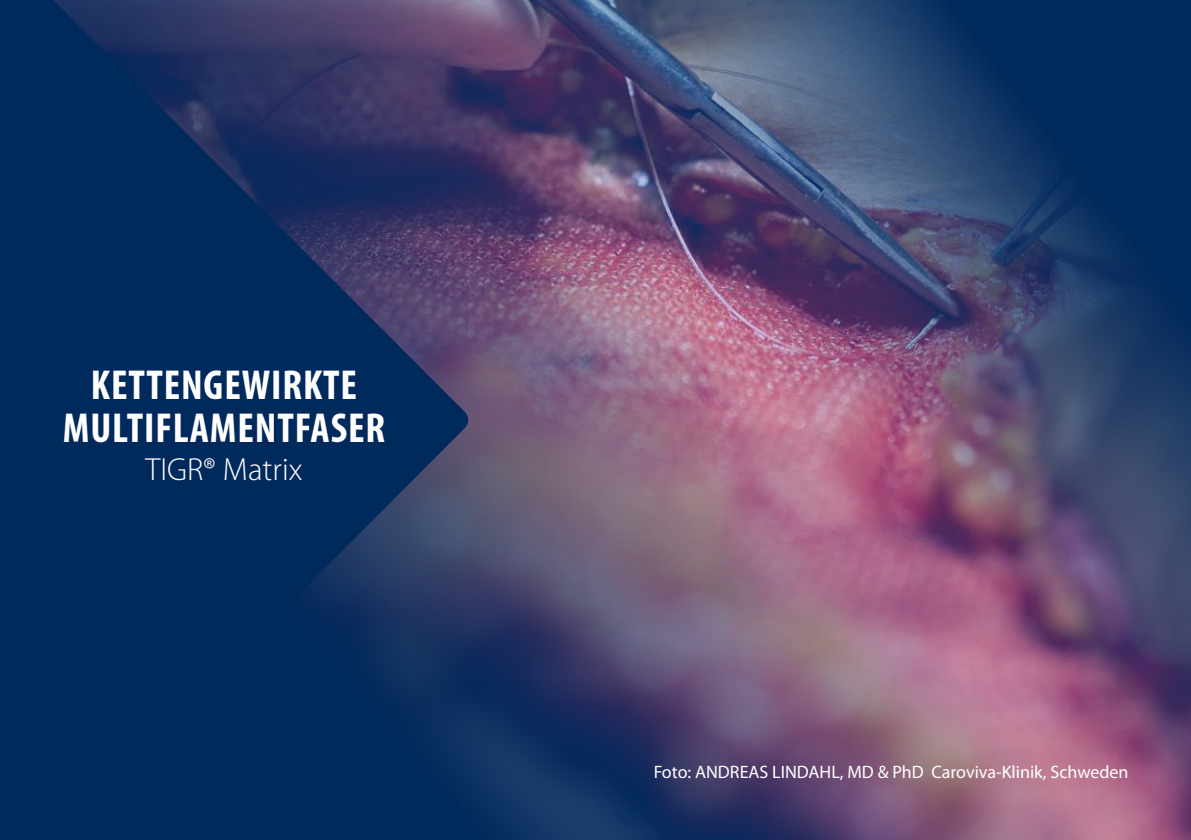
<style>
.page{position:relative;width:1191px;height:840px;background:#fff}
.page>*{position:absolute;margin:0;border:0;box-sizing:border-box;transform-origin:0 0}
.t1{font:700 condensed 42px/42px "Myriad Pro";letter-spacing:.02em;color:#fff;text-align:center}
.t2{font:300 32px "Myriad Pro";color:#fff}
.t3{font:18px "Myriad Pro";color:#fff}
</style>
<div class="page">
<img style="left:469px;top:0;width:722px;height:839px">
<svg style="left:0;top:0;width:469px;height:839px;background:#0e2d5e"></svg>
<h1 class="t1" style="left:63px;top:363px;width:324px">KETTENGEWIRKTE<br>MULTIFLAMENTFASER</h1>
<h2 class="t2" style="left:145px;top:449px;width:159px">TIGR® Matrix</h2>
<p class="t3" style="left:654px;top:760px;width:476px">Foto: ANDREAS LINDAHL, MD &amp; PhD Caroviva-Klinik, Schweden</p>
</div>
